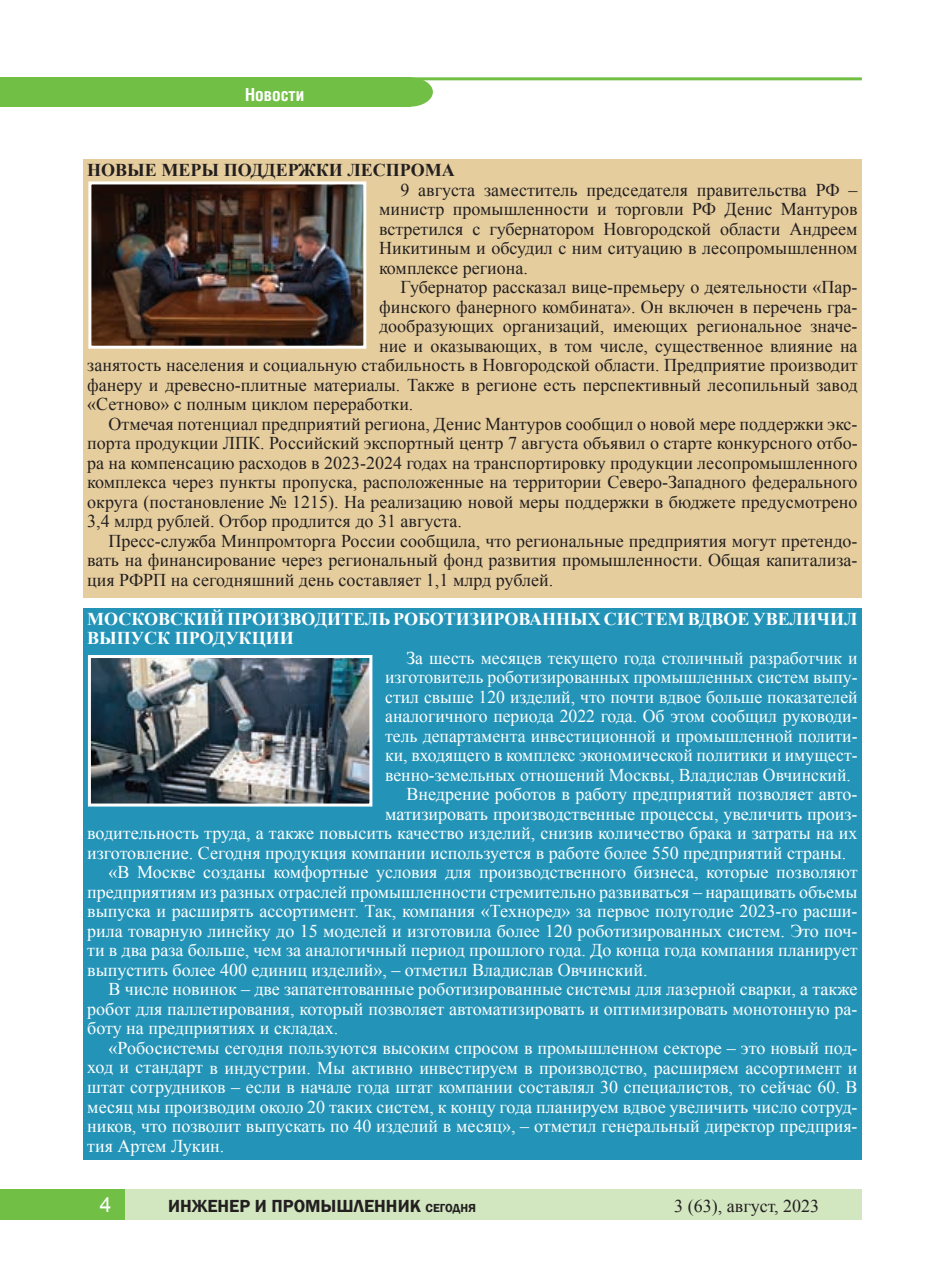
<style>
.page{position:relative;width:947px;height:1285px;background:#fff}
.page>*{position:absolute;margin:0;border:0;box-sizing:border-box;transform-origin:0 0}
.t1{font:21px "Arial";color:#fff}
.t2{font:18px "Times New Roman";color:#fff}
.t3{font:18px/19.5px "Times New Roman";color:#231f20;text-align:justify}
.t4{font:700 18px/19.5px "Times New Roman";color:#fff}
.t5{font:600 18px "Franklin Gothic";color:#231f20}
.t6{font:700 18px "Times New Roman";color:#231f20}
.t7{font:700 18px "Helios Cond";color:#fff}
.s1{font-size:12px}
</style>
<div class="page">
<div style="left:125px;top:1188px;width:736px;height:31px;background:#d2e7c0"></div>
<div style="left:0;top:1188px;width:124px;height:31px;background:#71bf44"></div>
<div style="left:0;top:77px;width:410px;height:30px;background:#71bf44"></div>
<div style="left:386px;top:77px;width:46px;height:30px;background:#71bf44;border-radius:50%"></div>
<hr style="left:410px;top:77px;width:451px;height:3px;background:#71bf44">
<div style="left:83px;top:159px;width:778px;height:438px;background:#e5cd9e"></div>
<img style="left:92px;top:185px;width:270px;height:159px">
<div style="left:88px;top:181px;width:278px;height:167px;border:3px solid #fff"></div>
<div style="left:83px;top:608px;width:778px;height:551px;background:#2394b8"></div>
<img style="left:92px;top:659px;width:276px;height:143px">
<div style="left:88px;top:655px;width:284px;height:151px;border:3px solid #fff"></div>
<p class="t7" style="left:245px;top:88px;width:61px">Новости</p>
<p class="t6" style="left:87px;top:160px;width:369px">НОВЫЕ МЕРЫ ПОДДЕРЖКИ ЛЕСПРОМА</p>
<p class="t3" style="left:379px;top:180px;width:480px;text-indent:21px">9 августа заместитель председателя правительства РФ – министр промышленности и торговли РФ Денис Мантуров встретился с губернатором Новгородской области Андреем Никитиным и обсудил с ним ситуацию в лесопромышленном комплексе региона.</p>
<p class="t3" style="left:400px;top:277px;width:458px">Губернатор рассказал вице-премьеру о деятельности «Пар-</p>
<p class="t3" style="left:379px;top:297px;width:480px">финского фанерного комбината». Он включен в перечень гра-</p>
<p class="t3" style="left:379px;top:316px;width:480px">дообразующих организаций, имеющих региональное значе-</p>
<p class="t3" style="left:379px;top:336px;width:480px">ние и оказывающих, в том числе, существенное влияние на</p>
<p class="t3" style="left:87px;top:355px;width:771px">занятость населения и социальную стабильность в Новгородской области. Предприятие производит</p>
<p class="t3" style="left:87px;top:375px;width:771px">фанеру и древесно-плитные материалы. Также в регионе есть перспективный лесопильный завод</p>
<p class="t3" style="left:87px;top:394px;width:327px">«Сетново» с полным циклом переработки.</p>
<p class="t3" style="left:108px;top:414px;width:750px">Отмечая потенциал предприятий региона, Денис Мантуров сообщил о новой мере поддержки экс-</p>
<p class="t3" style="left:87px;top:433px;width:771px">порта продукции ЛПК. Российский экспортный центр 7 августа объявил о старте конкурсного отбо-</p>
<p class="t3" style="left:87px;top:453px;width:771px">ра на компенсацию расходов в 2023-2024 годах на транспортировку продукции лесопромышленного</p>
<p class="t3" style="left:87px;top:472px;width:771px">комплекса через пункты пропуска, расположенные на территории Северо-Западного федерального</p>
<p class="t3" style="left:87px;top:492px;width:771px">округа (постановление № 1215). На реализацию новой меры поддержки в бюджете предусмотрено</p>
<p class="t3" style="left:87px;top:511px;width:376px">3,4 млрд рублей. Отбор продлится до 31 августа.</p>
<p class="t3" style="left:108px;top:531px;width:750px">Пресс-служба Минпромторга России сообщила, что региональные предприятия могут претендо-</p>
<p class="t3" style="left:87px;top:550px;width:771px">вать на финансирование через региональный фонд развития промышленности. Общая капитализа-</p>
<p class="t3" style="left:87px;top:570px;width:467px">ция РФРП на сегодняшний день составляет 1,1 млрд рублей.</p>
<p class="t4" style="left:87px;top:608px;width:771px">МОСКОВСКИЙ ПРОИЗВОДИТЕЛЬ РОБОТИЗИРОВАННЫХ СИСТЕМ ВДВОЕ УВЕЛИЧИЛ<br>ВЫПУСК ПРОДУКЦИИ</p>
<p class="t2" style="left:406px;top:647px;width:452px">За шесть месяцев текущего года столичный разработчик и</p>
<p class="t2" style="left:385px;top:667px;width:473px">изготовитель роботизированных промышленных систем выпу-</p>
<p class="t2" style="left:385px;top:686px;width:473px">стил свыше 120 изделий, что почти вдвое больше показателей</p>
<p class="t2" style="left:385px;top:706px;width:473px">аналогичного периода 2022 года. Об этом сообщил руководи-</p>
<p class="t2" style="left:385px;top:725px;width:473px">тель департамента инвестиционной и промышленной полити-</p>
<p class="t2" style="left:385px;top:745px;width:473px">ки, входящего в комплекс экономической политики и имущест-</p>
<p class="t2" style="left:385px;top:764px;width:467px">венно-земельных отношений Москвы, Владислав Овчинский.</p>
<p class="t2" style="left:406px;top:784px;width:452px">Внедрение роботов в работу предприятий позволяет авто-</p>
<p class="t2" style="left:385px;top:803px;width:473px">матизировать производственные процессы, увеличить произ-</p>
<p class="t2" style="left:87px;top:823px;width:771px">водительность труда, а также повысить качество изделий, снизив количество брака и затраты на их</p>
<p class="t2" style="left:87px;top:842px;width:760px">изготовление. Сегодня продукция компании используется в работе более 550 предприятий страны.</p>
<p class="t2" style="left:108px;top:860px;width:750px">«В Москве созданы комфортные условия для производственного бизнеса, которые позволяют</p>
<p class="t2" style="left:87px;top:881px;width:771px">предприятиям из разных отраслей промышленности стремительно развиваться – наращивать объемы</p>
<p class="t2" style="left:87px;top:901px;width:771px">выпуска и расширять ассортимент. Так, компания «Техноред» за первое полугодие 2023-го расши-</p>
<p class="t2" style="left:87px;top:920px;width:771px">рила товарную линейку до 15 моделей и изготовила более 120 роботизированных систем. Это поч-</p>
<p class="t2" style="left:87px;top:940px;width:771px">ти в два раза больше, чем за аналогичный период прошлого года. До конца года компания планирует</p>
<p class="t2" style="left:87px;top:959px;width:561px">выпустить более 400 единиц изделий», – отметил Владислав Овчинский.</p>
<p class="t2" style="left:108px;top:979px;width:750px">В числе новинок – две запатентованные роботизированные системы для лазерной сварки, а также</p>
<p class="t2" style="left:87px;top:998px;width:771px">робот для паллетирования, который позволяет автоматизировать и оптимизировать монотонную ра-</p>
<p class="t2" style="left:87px;top:1018px;width:253px">боту на предприятиях и складах.</p>
<p class="t2" style="left:108px;top:1035px;width:750px">«Робосистемы сегодня пользуются высоким спросом в промышленном секторе – это новый под-</p>
<p class="t2" style="left:87px;top:1057px;width:771px">ход и стандарт в индустрии. Мы активно инвестируем в производство, расширяем ассортимент и</p>
<p class="t2" style="left:87px;top:1076px;width:771px">штат сотрудников – если в начале года штат компании составлял 30 специалистов, то сейчас 60. В</p>
<p class="t2" style="left:87px;top:1096px;width:771px">месяц мы производим около 20 таких систем, к концу года планируем вдвое увеличить число сотруд-</p>
<p class="t2" style="left:87px;top:1115px;width:771px">ников, что позволит выпускать по 40 изделий в месяц», – отметил генеральный директор предприя-</p>
<p class="t2" style="left:87px;top:1135px;width:139px">тия Артем Лукин.</p>
<p class="t1" style="left:100px;top:1190px;width:13px">4</p>
<p class="t5" style="left:168px;top:1195px;width:309px">ИНЖЕНЕР И ПРОМЫШЛЕННИК <span class="s1">СЕГОДНЯ</span></p>
<p class="t3" style="left:674px;top:1195px;width:146px">3 (63), август, 2023</p>
</div>
